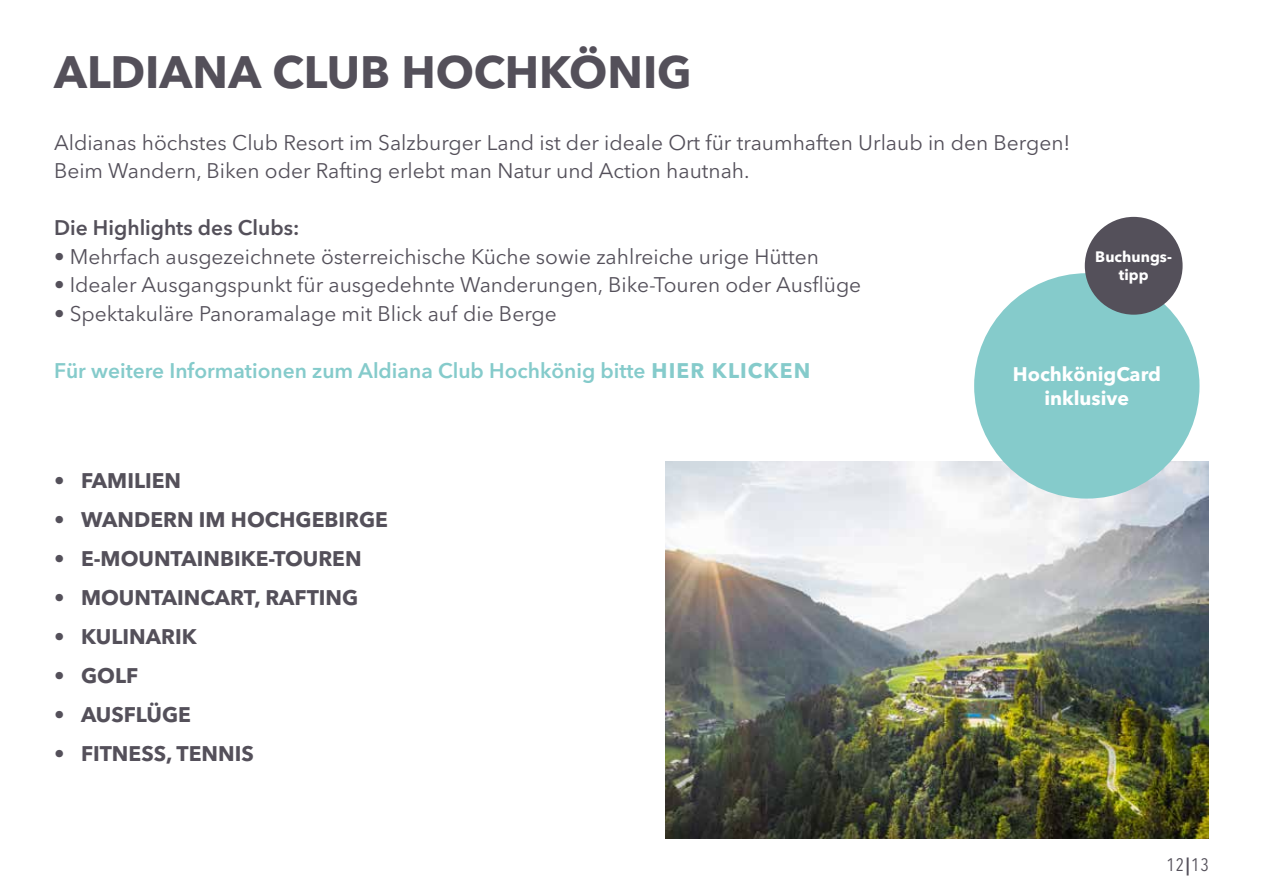
<style>
.page{position:relative;width:1263px;height:893px;background:#fff}
.page>*{position:absolute;margin:0;border:0;box-sizing:border-box;transform-origin:0 0}
.t1{font:700 45px "Avenir Next LT Pro";letter-spacing:-.005em;color:#54505a}
.t2{font:21px/28.5px "Avenir Next LT Pro";color:#54505a}
.t3{font:700 21px "Avenir Next LT Pro";color:#54505a}
.t4{font:600 21px "Avenir Next LT Pro";color:#85cbcb}
.t5{font:600 21px "Avenir Next LT Pro";color:#54505a}
.t6{font:700 19.5px/24px "Avenir Next LT Pro";color:#fff;text-align:center}
.t7{font:condensed 18px "Avenir Next LT Pro";color:#54505a}
.t8{font:700 15px/18px "Avenir Next LT Pro";color:#fff;text-align:center}
.s1{font-weight:700}
.s2{font-weight:600;font-stretch:normal}
</style>
<div class="page">
<img style="left:665px;top:461px;width:544px;height:378px">
<div style="left:974px;top:273px;width:225px;height:226px;background:#85cbcb;border-radius:50%"></div>
<div style="left:1085px;top:217px;width:97px;height:98px;background:#54505a;border-radius:50%"></div>
<h1 class="t1" style="left:54px;top:45px;width:639px">ALDIANA CLUB HOCHKÖNIG</h1>
<p class="t2" style="left:54px;top:128px;width:1018px">Aldianas höchstes Club Resort im Salzburger Land ist der ideale Ort für traumhaften Urlaub in den Bergen!<br>Beim Wandern, Biken oder Rafting erlebt man Natur und Action hautnah.</p>
<p class="t5" style="left:54px;top:215px;width:247px">Die Highlights des Clubs:</p>
<p class="t2" style="left:54px;top:242px;width:766px">• Mehrfach ausgezeichnete österreichische Küche sowie zahlreiche urige Hütten</p>
<p class="t2" style="left:54px;top:271px;width:809px">• Idealer Ausgangspunkt für ausgedehnte Wanderungen, Bike-Touren oder Ausflüge</p>
<p class="t2" style="left:54px;top:299px;width:504px">• Spektakuläre Panoramalage mit Blick auf die Berge</p>
<p class="t4" style="left:54px;top:358px;width:758px">Für weitere Informationen zum Aldiana Club Hochkönig bitte <span class="s1">HIER KLICKEN</span></p>
<p class="t8" style="left:1095px;top:248px;width:78px">Buchungs&shy;tipp</p>
<p class="t6" style="left:1013px;top:362px;width:150px">HochkönigCard inklusive</p>
<p class="t3" style="left:54px;top:468px;width:129px">• FAMILIEN</p>
<p class="t3" style="left:54px;top:507px;width:335px">• WANDERN IM HOCHGEBIRGE</p>
<p class="t3" style="left:54px;top:546px;width:309px">• E-MOUNTAINBIKE-TOUREN</p>
<p class="t3" style="left:54px;top:585px;width:306px">• MOUNTAINCART, RAFTING</p>
<p class="t3" style="left:54px;top:624px;width:144px">• KULINARIK</p>
<p class="t3" style="left:54px;top:663px;width:86px">• GOLF</p>
<p class="t3" style="left:54px;top:702px;width:138px">• AUSFLÜGE</p>
<p class="t3" style="left:54px;top:741px;width:201px">• FITNESS, TENNIS</p>
<p class="t7" style="left:1166px;top:853px;width:44px">12<span class="s2">|</span>13</p>
</div>
